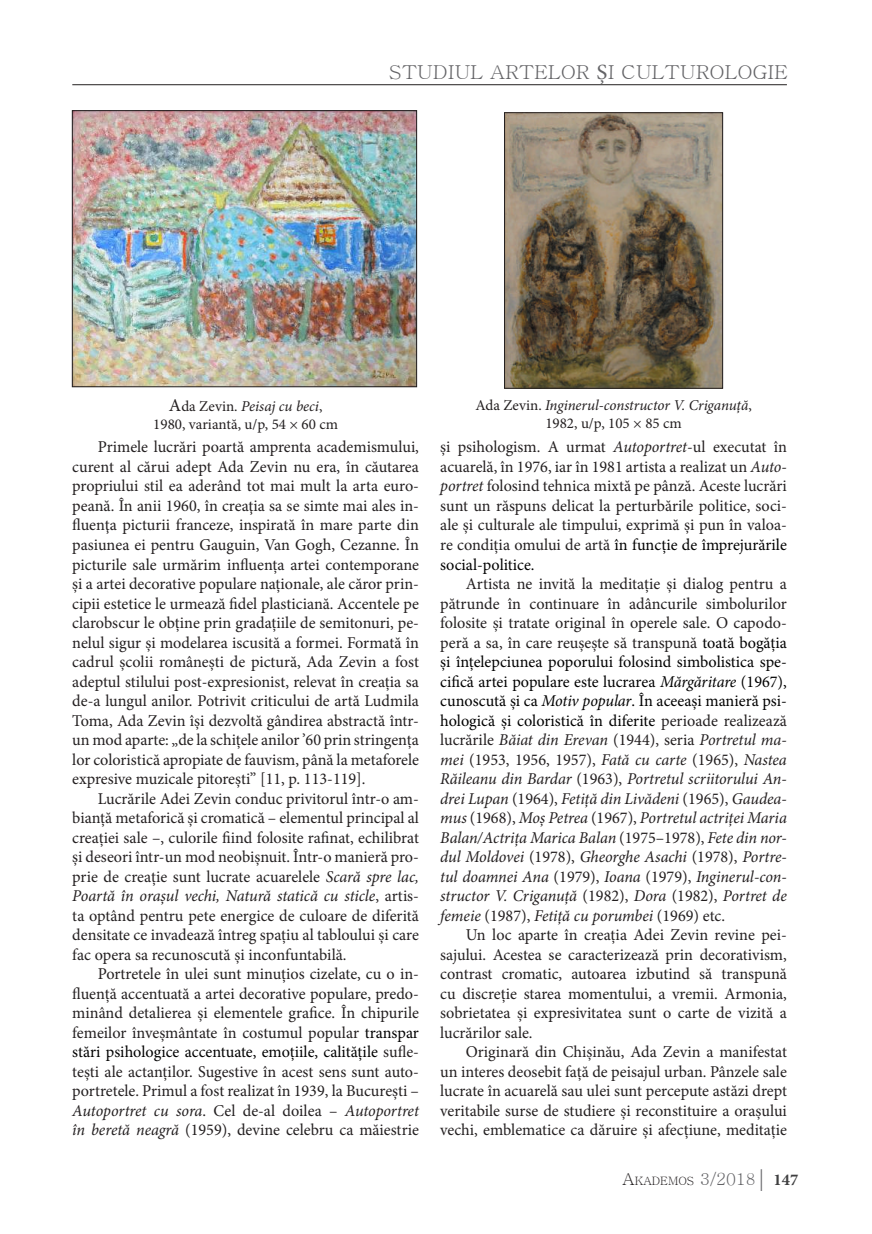
<style>
.page{position:relative;width:872px;height:1234px;background:#fff}
.page>*{position:absolute;margin:0;border:0;box-sizing:border-box;transform-origin:0 0}
.t1{font:19.2px "Batang";color:#636366;scale:1.06 1}
.t2{font:16.5px/19.5px "Minion Pro";color:#231f20;text-align:justify}
.t3{font:italic 15px/18px "Minion Pro";letter-spacing:-.01em;color:#231f20;text-align:center}
.t4{font:15px/18px "Minion Pro";color:#231f20;text-align:center}
.t5{font:11.55px "Batang";color:#231f20}
.s1{font-family:"Minion Pro";font-size:21.6px}
.s2{font-size:18px}
.s3{font-style:italic}
.s4{font-style:normal}
.s5{color:#000}
.s6{font-style:italic;color:#000}
.s7{font-size:16.5px}
.s8{font-size:16.5px;color:#636366}
.s9{font-family:"Garamond";font-size:24px;color:#636366}
.s10{font-family:"Minion Pro";font-weight:700;font-size:16.5px;color:#3e3e3f}
</style>
<div class="page">
<hr style="left:72px;top:84px;width:715px;height:1px;background:#231f20">
<img style="left:74px;top:112px;width:341px;height:273px">
<div style="left:72px;top:110px;width:345px;height:277px;border:1px solid #231f20"></div>
<img style="left:506px;top:114px;width:215px;height:272px">
<div style="left:504px;top:112px;width:219px;height:276px;border:1px solid #231f20"></div>
<p class="t1" style="left:389px;top:62px;width:378px">STUDIUL ARTELOR <span class="s1">Ș</span>I CULTUROLOGIE</p>
<p class="t4" style="left:153px;top:397px;width:186px"><span class="s2">A</span>da Zevin. <span class="s3">Peisaj cu beci</span>,<br>1980, variantă, u/p, 54 × 60 cm</p>
<p class="t3" style="left:475px;top:396px;width:278px"><span class="s4">Ada Zevin.</span> Inginerul-constructor V. Criganuță<span class="s4">,<br>1982, u/p, 105 × 85 cm</span></p>
<p class="t2" style="left:72px;top:437px;width:348px;text-indent:26px">Primele lucrări poartă amprenta academismului, curent al cărui adept Ada Zevin nu era, în căutarea propriului stil ea aderând tot mai mult la arta euro&shy;peană. În anii 1960, în creaţia sa se simte mai ales in&shy;fluenţa picturii franceze, inspirată în mare parte din pasiunea ei pentru Gauguin, Van Gogh, Cezanne. În picturile sale urmărim influența artei contemporane și a artei decorative populare naționale, ale căror prin&shy;cipii estetice le urmează fidel plasticiană. Accentele pe clarobscur le obține prin gradațiile de semitonuri, pe&shy;nelul sigur și modelarea iscusită a formei. Formată în cadrul școlii românești de pictură, Ada Zevin a fost adeptul stilului post-expresionist, relevat în creația sa de-a lungul anilor. Potrivit criticului de artă Ludmila Toma, Ada Zevin își dezvoltă gândirea abstractă într&shy;un mod aparte: „de la schițele anilor ’60 prin stringența lor coloristică apropiate de fauvism, până la metaforele expresive muzicale pitorești” [11, p. 113-119].</p>
<p class="t2" style="left:72px;top:788px;width:348px;text-indent:26px">Lucrările Adei Zevin conduc privitorul într-o am&shy;bianță metaforică și cromatică – elementul principal al creației sale –, culorile fiind folosite rafinat, echilibrat și deseori într-un mod neobișnuit. Într-o manieră pro&shy;prie de creație sunt lucrate acuarelele <span class="s3">Scară spre lac, Poartă în oraşul vechi, Natură statică cu sticle</span>, artis&shy;ta optând pentru pete energice de culoare de diferită densitate ce invadează întreg spațiu al tabloului și care fac opera sa recunoscută și inconfuntabilă.</p>
<p class="t2" style="left:72px;top:964px;width:348px;text-indent:26px">Portretele în ulei sunt minuțios cizelate, cu o in&shy;fluență accentuată a artei decorative populare, predo&shy;minând detalierea și elementele grafice. În chipurile femeilor înveșmântate în costumul popular <span class="s5">transpar stări psihologice accentuate, emoțiile, calitățile</span> sufle&shy;tești ale actanților. Sugestive în acest sens sunt auto&shy;portretele. Primul a fost realizat în 1939, la București – <span class="s3">Autoportret cu sora</span>. Cel de-al doilea – <span class="s3">Autoportret în beretă neagră</span> (1959), devine celebru ca măiestrie</p>
<p class="t2" style="left:440px;top:437px;width:348px">și psihologism. A urmat <span class="s3">Autoportret</span>-ul executat în acuarelă, în 1976, iar în 1981 artista a realizat un <span class="s3">Auto&shy;portret</span> folosind tehnica mixtă pe pânză. Aceste lucrări sunt un răspuns delicat la perturbările politice, soci&shy;ale și culturale ale timpului, exprimă și pun în valoa&shy;re condiția omului de artă <span class="s5">în funcție de împrejurările social-politice.</span></p>
<p class="t2" style="left:440px;top:574px;width:348px;text-indent:26px">Artista ne invită la meditație și dialog pentru a pătrunde în continuare în adâncurile simbolurilor folosite și tratate original în operele sale. O capodo&shy;peră a sa, în care reușește să transpună <span class="s5">toată bogăția și înțelepciunea poporului folosind simbolistica spe&shy;cifică artei populare este lucrarea</span> <span class="s6">Mărgăritare</span> <span class="s5">(1967), cunoscută și ca</span> <span class="s6">Motiv popular</span><span class="s5">. În aceeași manieră psi&shy;hologică și coloristică în diferite</span> perioade realizează lucrările <span class="s3">Băiat din Erevan</span> (1944), seria <span class="s3">Portretul ma&shy;mei</span> (1953, 1956, 1957), <span class="s3">Fată cu carte</span> (1965), <span class="s3">Nastea Răileanu din Bardar</span> (1963), <span class="s3">Portretul scriitorului An&shy;drei Lupan</span> (1964), <span class="s3">Fetiță din Livădeni</span> (1965), <span class="s3">Gaudea&shy;mus</span> (1968), <span class="s3">Moș Petrea</span> (1967), <span class="s3">Portretul actriței Maria Balan/Actrița Marica Balan</span> (1975–1978), <span class="s3">Fete din nor&shy;dul Moldovei</span> (1978), <span class="s3">Gheorghe Asachi</span> (1978), <span class="s3">Portre&shy;tul doamnei Ana</span> (1979), <span class="s3">Ioana</span> (1979), <span class="s3">Inginerul-con&shy;structor V. Criganuță</span> (1982), <span class="s3">Dora</span> (1982), <span class="s3">Portret de femeie</span> (1987), <span class="s3">Fetiță cu porumbei</span> (1969) etc.</p>
<p class="t2" style="left:440px;top:925px;width:348px;text-indent:26px">Un loc aparte în creația Adei Zevin revine pei&shy;sajului. Acestea se caracterizează prin decorativism, contrast cromatic, autoarea izbutind să transpună cu discreție starea momentului, a vremii. Armonia, sobrietatea şi expresivitatea sunt o carte de vizită a lucrărilor sale.</p>
<p class="t2" style="left:440px;top:1042px;width:348px;text-indent:26px">Originară din Chișinău, Ada Zevin a manifestat un interes deosebit față de peisajul urban. Pânzele sale lucrate în acuarelă sau ulei sunt percepute astăzi drept veritabile surse de studiere și reconstituire a orașului vechi, emblematice ca dăruire și afecțiune, meditație</p>
<p class="t5" style="left:622px;top:1175px;width:177px"><span class="s7">A</span>KADEMOS <span class="s8">3/2018</span><span class="s9">|</span> <span class="s10">147</span></p>
</div>
